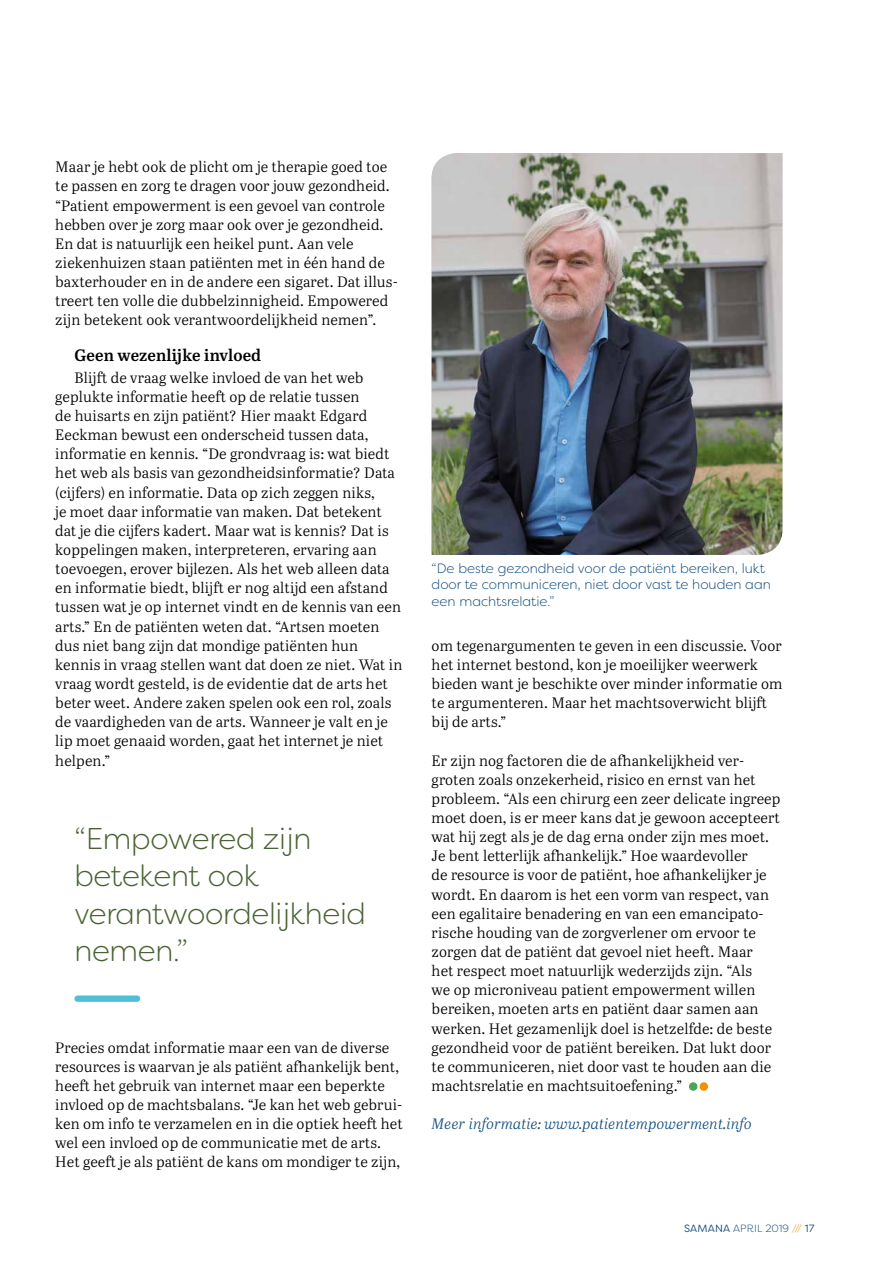
<style>
.page{position:relative;width:893px;height:1263px;background:#fff}
.page>*{position:absolute;margin:0;border:0;box-sizing:border-box;transform-origin:0 0}
.t1{font:300 30px/37.5px "Filson Soft";letter-spacing:-.01em;color:#4a6233}
.t2{font:600 16.5px "Abril Text";letter-spacing:.01em;color:#000}
.t3{font:15px/19.2px "Abril Text Lt";letter-spacing:.01em;color:#000}
.t4{font:italic 15px "Abril Text Lt";letter-spacing:.01em;color:#0e4a7d}
.t5{font:300 13.5px/16.2px "Filson Soft";color:#0e4a7d}
.t6{font:300 10.5px "Filson Soft";letter-spacing:.02em;color:#0e4a7d}
.s1{font-weight:400}
.s2{color:#f39200}
</style>
<div class="page">
<div style="left:689px;top:1082px;width:8px;height:9px;background:#49a857;border-radius:50%"></div>
<div style="left:700px;top:1082px;width:8px;height:9px;background:#f39200;border-radius:50%"></div>
<img style="left:432px;top:153px;width:350px;height:402px">
<svg style="left:78px;top:995px;width:63px;height:7px"></svg>
<p class="t3" style="left:55px;top:157px;width:344px">Maar je hebt ook de plicht om je therapie goed toe te passen en zorg te dragen voor jouw gezondheid. “Patient empowerment is een gevoel van controle hebben over je zorg maar ook over je gezondheid.<br>En dat is natuurlijk een heikel punt. Aan vele ziekenhuizen staan patiënten met in één hand de baxterhouder en in de andere een sigaret. Dat illus&shy;treert ten volle die dubbelzinnigheid. Empowered zijn betekent ook verantwoordelijkheid nemen”.</p>
<p class="t2" style="left:74px;top:343px;width:188px">Geen wezenlijke invloed</p>
<p class="t3" style="left:55px;top:367px;width:349px;text-indent:19px">Blijft de vraag welke invloed de van het web geplukte informatie heeft op de relatie tussen<br>de huisarts en zijn patiënt? Hier maakt Edgard Eeckman bewust een onderscheid tussen data, informatie en kennis. “De grondvraag is: wat biedt het web als basis van gezondheidsinformatie? Data (cijfers) en informatie. Data op zich zeggen niks,<br>je moet daar informatie van maken. Dat betekent dat je die cijfers kadert. Maar wat is kennis? Dat is koppelingen maken, interpreteren, ervaring aan toevoegen, erover bijlezen. Als het web alleen data en informatie biedt, blijft er nog altijd een afstand tussen wat je op internet vindt en de kennis van een arts.” En de patiënten weten dat. “Artsen moeten dus niet bang zijn dat mondige patiënten hun kennis in vraag stellen want dat doen ze niet. Wat in vraag wordt gesteld, is de evidentie dat de arts het beter weet. Andere zaken spelen ook een rol, zoals de vaardigheden van de arts. Wanneer je valt en je lip moet genaaid worden, gaat het internet je niet helpen.”</p>
<h1 class="t1" style="left:74px;top:819px;width:293px">“Empowered zijn betekent ook verantwoordelijkheid nemen.”</h1>
<p class="t3" style="left:55px;top:1037px;width:349px">Precies omdat informatie maar een van de diverse resources is waarvan je als patiënt afhankelijk bent, heeft het gebruik van internet maar een beperkte invloed op de machtsbalans. “Je kan het web gebrui&shy;ken om info te verzamelen en in die optiek heeft het wel een invloed op de communicatie met de arts.<br>Het geeft je als patiënt de kans om mondiger te zijn,</p>
<p class="t5" style="left:432px;top:560px;width:341px">“De beste gezondheid voor de patiënt bereiken, lukt door te communiceren, niet door vast te houden aan een machtsrelatie.”</p>
<p class="t3" style="left:432px;top:635px;width:352px">om tegenargumenten te geven in een discussie. Voor het internet bestond, kon je moeilijker weerwerk bieden want je beschikte over minder informatie om te argumenteren. Maar het machtsoverwicht blijft bij de arts.”</p>
<p class="t3" style="left:432px;top:750px;width:350px">Er zijn nog factoren die de afhankelijkheid ver&shy;groten zoals onzekerheid, risico en ernst van het probleem. “Als een chirurg een zeer delicate ingreep moet doen, is er meer kans dat je gewoon accepteert wat hij zegt als je de dag erna onder zijn mes moet.<br>Je bent letterlijk afhankelijk.” Hoe waardevoller<br>de resource is voor de patiënt, hoe afhankelijker je wordt. En daarom is het een vorm van respect, van een egalitaire benadering en van een emancipato&shy;rische houding van de zorgverlener om ervoor te zorgen dat de patiënt dat gevoel niet heeft. Maar<br>het respect moet natuurlijk wederzijds zijn. “Als<br>we op microniveau patient empowerment willen bereiken, moeten arts en patiënt daar samen aan werken. Het gezamenlijk doel is hetzelfde: de beste gezondheid voor de patiënt bereiken. Dat lukt door te communiceren, niet door vast te houden aan die machtsrelatie en machtsuitoefening.”</p>
<p class="t4" style="left:432px;top:1113px;width:322px">Meer informatie: www.patientempowerment.info</p>
<p class="t6" style="left:684px;top:1222px;width:132px"><span class="s1">SAMANA</span> APRIL 2019 <span class="s2">///</span> <span class="s1">17</span></p>
</div>
